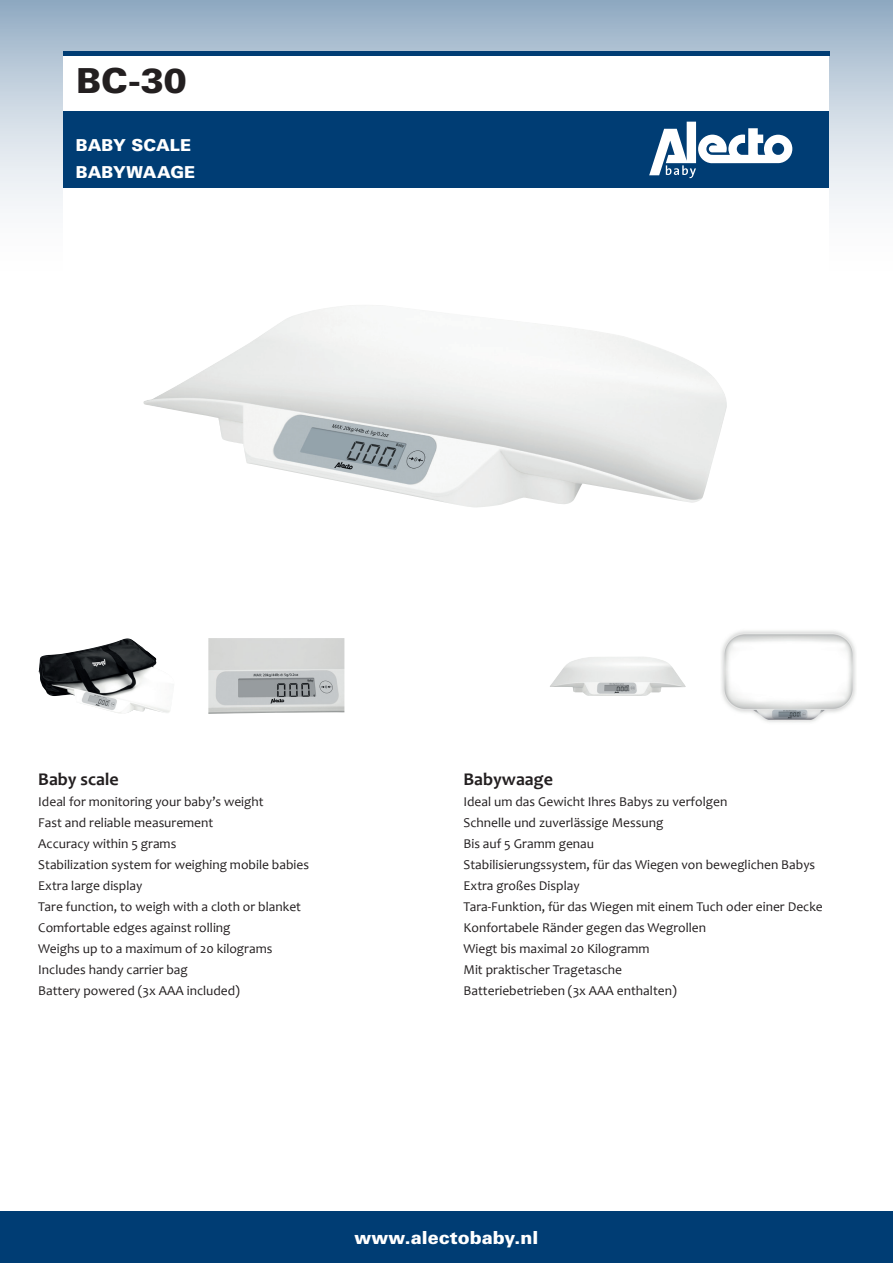
<style>
.page{position:relative;width:893px;height:1263px;background:#fff}
.page>*{position:absolute;margin:0;border:0;box-sizing:border-box;transform-origin:0 0}
.t1{font:900 34.5px "Univers LT Std";color:#231f20}
.t2{font:700 18px "Candara";color:#231f20}
.t3{font:900 18px "Univers LT Std";color:#fff}
.t4{font:900 16.5px/27px "Univers LT Std";color:#fff}
.t5{font:13.5px/21px "Candara";color:#231f20}
</style>
<div class="page">
<svg style="left:0;top:0;width:893px;height:209px;background:#afc2d3"></svg>
<div style="left:0;top:1212px;width:893px;height:51px;background:#003d74"></div>
<div style="left:64px;top:51px;width:765px;height:557px;background:#fff"></div>
<div style="left:63px;top:112px;width:766px;height:76px;background:#003d74"></div>
<img style="left:550px;top:657px;width:136px;height:39px">
<img style="left:721px;top:631px;width:135px;height:92px">
<img style="left:208px;top:638px;width:136px;height:76px">
<img style="left:143px;top:305px;width:584px;height:203px">
<hr style="left:63px;top:51px;width:766px;height:4px;background:#003d74">
<img style="left:38px;top:638px;width:132px;height:76px">
<svg style="left:649px;top:122px;width:143px;height:56px"></svg>
<h1 class="t1" style="left:77px;top:59px;width:112px">BC-30</h1>
<p class="t4" style="left:76px;top:131px;width:121px">BABY SCALE<br>BABYWAAGE</p>
<h2 class="t2" style="left:38px;top:768px;width:82px">Baby scale</h2>
<p class="t5" style="left:38px;top:791px;width:272px">Ideal for monitoring your baby’s weight<br>Fast and reliable measurement<br>Accuracy within 5 grams<br>Stabilization system for weighing mobile babies Extra large display<br>Tare function, to weigh with a cloth or blanket Comfortable edges against rolling<br>Weighs up to a maximum of 20 kilograms Includes handy carrier bag<br>Battery powered (3x AAA included)</p>
<h2 class="t2" style="left:463px;top:768px;width:91px">Babywaage</h2>
<p class="t5" style="left:463px;top:791px;width:361px">Ideal um das Gewicht Ihres Babys zu verfolgen<br>Schnelle und zuverlässige Messung<br>Bis auf 5 Gramm genau<br>Stabilisierungssystem, für das Wiegen von beweglichen Babys Extra großes Display<br>Tara-Funktion, für das Wiegen mit einem Tuch oder einer Decke Konfortabele Ränder gegen das Wegrollen<br>Wiegt bis maximal 20 Kilogramm<br>Mit praktischer Tragetasche<br>Batteriebetrieben (3x AAA enthalten)</p>
<h2 class="t3" style="left:355px;top:1226px;width:185px">www.alectobaby.nl</h2>
</div>
